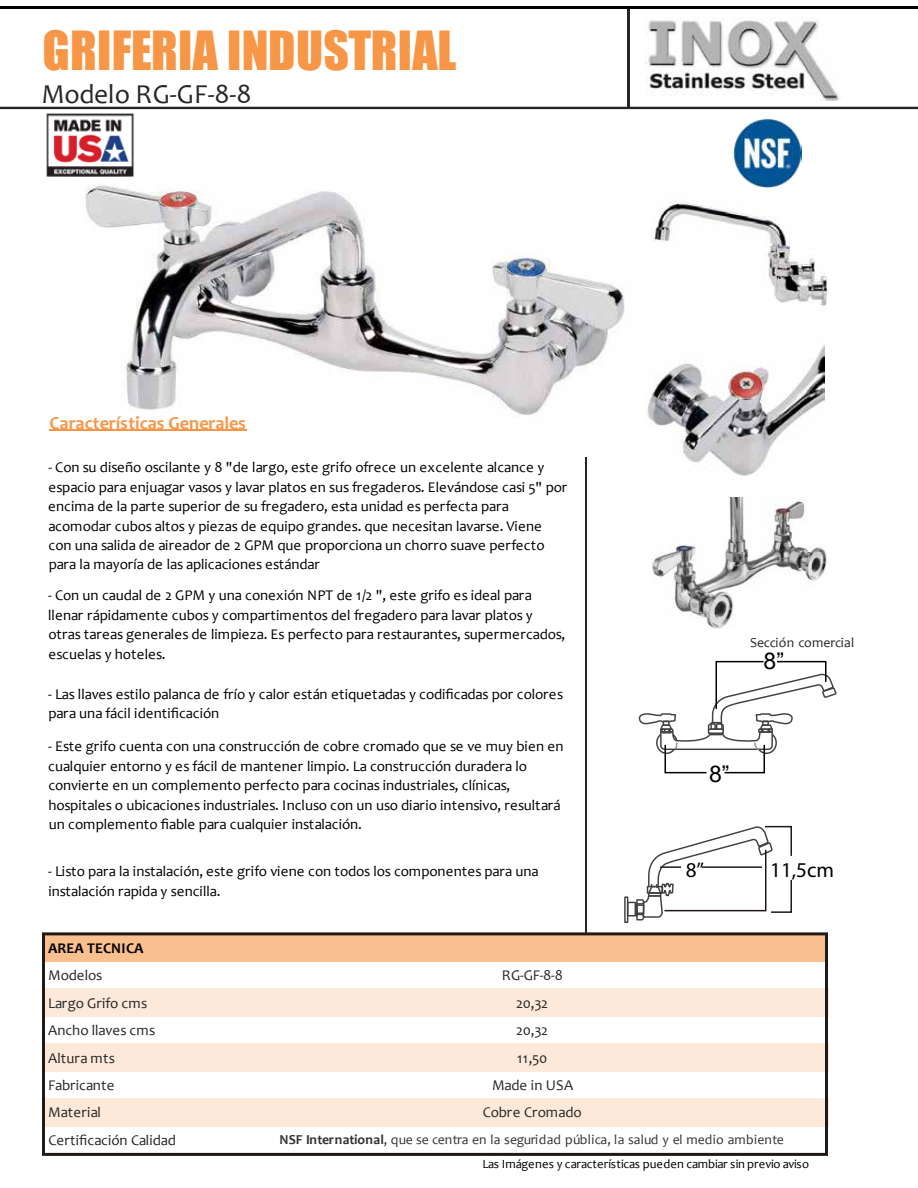
<style>
.page{position:relative;width:918px;height:1188px;background:#fff}
.page>*{position:absolute;margin:0;border:0;box-sizing:border-box;transform-origin:0 0}
.t1{font:49.5px "Impact";letter-spacing:.005em;color:#f79646}
.t2{font:27.45px "Candara";letter-spacing:-.01em;color:#262626}
.t3{font:22.95px "Arial";color:#000}
.t4{font:21.15px "Myriad Pro";color:#000}
.t5{font:700 18.3px "Candara";color:#f79646}
.t6{font:14.85px/19.5px "Candara";color:#000}
.t7{font:14.85px/27.5px "Candara";color:#262626}
.t8{font:700 14.85px "Candara";letter-spacing:.01em;color:#000}
.t9{font:13.8px "Candara";letter-spacing:.01em;color:#333}
.t10{font:13.8px "Candara";letter-spacing:-.01em;color:#262626}
.t11{font:12.6px "Candara";color:#000}
.s1{font-weight:700}
</style>
<div class="page">
<img style="left:77px;top:176px;width:548px;height:255px">
<div style="left:45px;top:933px;width:784px;height:29px;background:#fabf8f"></div>
<div style="left:828px;top:933px;width:20px;height:29px;background:#fff"></div>
<div style="left:45px;top:988px;width:784px;height:29px;background:#fde9d9"></div>
<div style="left:45px;top:1043px;width:784px;height:29px;background:#fde9d9"></div>
<div style="left:45px;top:1098px;width:784px;height:29px;background:#fde9d9"></div>
<hr style="left:49px;top:430px;width:197px;height:1px;background:#f79646">
<img style="left:733px;top:119px;width:68px;height:68px">
<hr style="left:627px;top:8px;width:3px;height:100px;background:#262626">
<hr style="left:0;top:6px;width:918px;height:3px;background:#000">
<hr style="left:0;top:107px;width:918px;height:2px;background:#262626">
<img style="left:646px;top:18px;width:194px;height:83px">
<div style="left:42px;top:932px;width:786px;height:224px;border:3px solid #211915"></div>
<img style="left:653px;top:200px;width:175px;height:106px">
<img style="left:647px;top:345px;width:178px;height:153px">
<img style="left:652px;top:498px;width:175px;height:131px">
<svg style="left:639px;top:660px;width:198px;height:114px"></svg>
<div style="left:624px;top:896px;width:4px;height:27px;border:1px solid #424242"></div>
<div style="left:627px;top:902px;width:9px;height:14px;border:1px solid #424242"></div>
<svg style="left:635px;top:825px;width:157px;height:96px"></svg>
<hr style="left:585px;top:457px;width:1px;height:476px;background:#262626">
<img style="left:46px;top:113px;width:88px;height:63px">
<h1 class="t1" style="left:43px;top:12px;width:415px">GRIFERIA INDUSTRIAL</h1>
<h2 class="t2" style="left:41px;top:77px;width:212px">Modelo RG-GF-8-8</h2>
<p class="t5" style="left:49px;top:411px;width:198px">Características Generales</p>
<p class="t6" style="left:48px;top:457px;width:520px">- Con su diseño oscilante y 8 "de largo, este grifo ofrece un excelente alcance y espacio para enjuagar vasos y lavar platos en sus fregaderos. Elevándose casi 5" por encima de la parte superior de su fregadero, esta unidad es perfecta para acomodar cubos altos y piezas de equipo grandes. que necesitan lavarse. Viene con una salida de aireador de 2 GPM que proporciona un chorro suave perfecto para la mayoría de las aplicaciones estándar</p>
<p class="t6" style="left:48px;top:586px;width:519px">- Con un caudal de 2 GPM y una conexión NPT de 1/2 ", este grifo es ideal para llenar rápidamente cubos y compartimentos del fregadero para lavar platos y otras tareas generales de limpieza. Es perfecto para restaurantes, supermercados, escuelas y hoteles.</p>
<p class="t6" style="left:48px;top:684px;width:517px">- Las llaves estilo palanca de frío y calor están etiquetadas y codificadas por colores para una fácil identificación</p>
<p class="t6" style="left:48px;top:737px;width:517px">- Este grifo cuenta con una construcción de cobre cromado que se ve muy bien en cualquier entorno y es fácil de mantener limpio. La construcción duradera lo convierte en un complemento perfecto para cocinas industriales, clínicas, hospitales o ubicaciones industriales. Incluso con un uso diario intensivo, resultará un complemento fiable para cualquier instalación.</p>
<p class="t6" style="left:48px;top:861px;width:492px">- Listo para la instalación, este grifo viene con todos los componentes para una instalación rapida y sencilla.</p>
<p class="t10" style="left:750px;top:634px;width:106px">Sección comercial</p>
<h3 class="t3" style="left:764px;top:645px;width:22px">8”</h3>
<h3 class="t3" style="left:709px;top:758px;width:22px">8”</h3>
<h3 class="t4" style="left:686px;top:857px;width:20px">8”</h3>
<h3 class="t4" style="left:770px;top:857px;width:65px">11,5cm</h3>
<p class="t8" style="left:48px;top:939px;width:97px">AREA TECNICA</p>
<p class="t7" style="left:48px;top:962px;width:129px">Modelos<br>Largo Grifo cms<br>Ancho llaves cms<br>Altura mts<br>Fabricante<br>Material<br>Certificación Calidad</p>
<p class="t7" style="left:502px;top:962px;width:62px">RG-GF-8-8</p>
<p class="t7" style="left:483px;top:989px;width:100px;text-align:center">20,32<br>20,32<br>11,50<br>Made in USA<br>Cobre Cromado</p>
<p class="t9" style="left:280px;top:1131px;width:506px"><span class="s1">NSF International</span>, que se centra en la seguridad pública, la salud y el medio ambiente</p>
<p class="t11" style="left:482px;top:1156px;width:328px">Las Imágenes y características pueden cambiar sin previo aviso</p>
</div>
